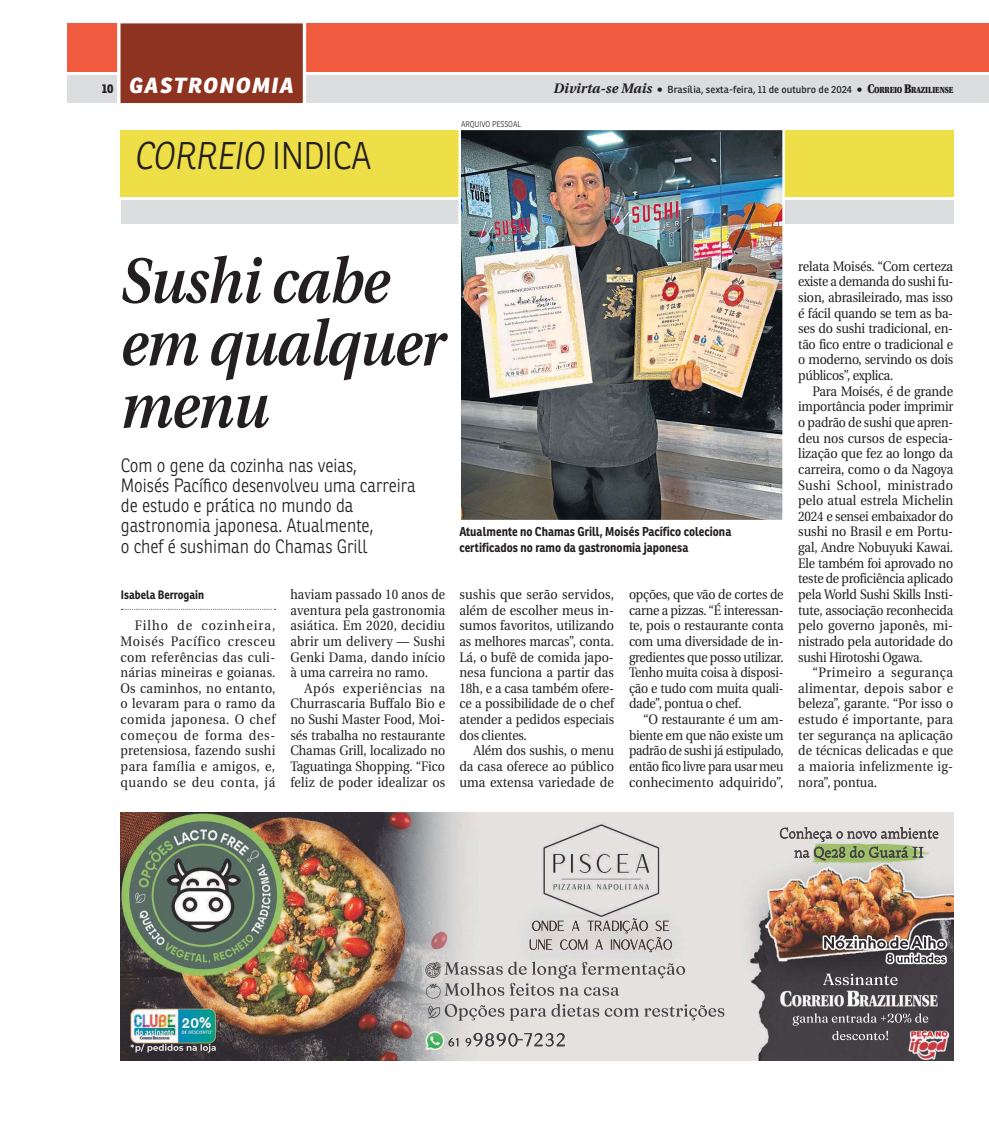
<style>
.page{position:relative;width:989px;height:1124px;background:#fff}
.page>*{position:absolute;margin:0;border:0;box-sizing:border-box;transform-origin:0 0}
.t1{font:italic 600 63.5px/62.4px "Utopia";letter-spacing:-.015em;color:#231f20;scale:.9 1}
.t2{font:italic 300 37.5px "Ronnia";letter-spacing:-.015em;color:#231f20;scale:.9 1}
.t3{font:italic 800 21.25px "Ronnia";letter-spacing:.075em;color:#fff}
.t4{font:300 18.75px/20px "Ronnia";color:#231f20;scale:.9 1}
.t5{font:13.75px/15.6px "Utopia";letter-spacing:-.005em;color:#231f20;text-align:justify;scale:.92 1}
.t6{font:13.75px/15.6px "Utopia";letter-spacing:-.005em;color:#231f20;text-align:justify;scale:.9 1}
.t7{font:13.75px/15.6px "Utopia";letter-spacing:-.005em;color:#231f20;text-align:justify;scale:.89 1}
.t8{font:13.75px/15.6px "Utopia";letter-spacing:-.005em;color:#231f20;text-align:justify;scale:.91 1}
.t9{font:700 12.5px/15.6px "Ronnia";color:#231f20;scale:.9 1}
.t10{font:900 12.5px "Utopia";color:#231f20}
.t11{font:700 11.88px "Ronnia";color:#231f20;scale:.9 1}
.t12{font:10px "Ronnia";letter-spacing:.005em;color:#231f20}
.t13{font:300 8.12px "Ronnia";color:#231f20;scale:.9 1}
.s1{font-style:normal;font-size:12.5px;color:#231f20}
.s2{font-family:"Utopia";font-weight:700;font-style:italic;font-size:13.75px}
.s3{font-family:"Utopia";font-weight:900;font-size:12.5px}
.s4{font-family:"Utopia";font-weight:900;font-size:8.75px}
.s5{font-style:normal}
</style>
<div class="page">
<div style="left:68px;top:75px;width:920px;height:28px;background:#dcddde"></div>
<div style="left:68px;top:23px;width:920px;height:49px;background:#f15b40"></div>
<div style="left:117px;top:23px;width:189px;height:81px;background:#fff"></div>
<div style="left:120px;top:23px;width:183px;height:80px;background:#8e331f"></div>
<div style="left:121px;top:130px;width:832px;height:67px;background:#eede48"></div>
<div style="left:121px;top:200px;width:832px;height:24px;background:#dcddde"></div>
<img style="left:462px;top:132px;width:319px;height:386px">
<div style="left:458px;top:128px;width:327px;height:394px;border:3px solid #fff"></div>
<svg style="left:121px;top:609px;width:154px;height:1px"></svg>
<img style="left:121px;top:812px;width:832px;height:247px">
<img style="left:911px;top:1031px;width:36px;height:7px">
<img style="left:130px;top:1043px;width:86px;height:8px">
<img style="left:822px;top:934px;width:65px;height:15px">
<img style="left:824px;top:936px;width:115px;height:12px">
<img style="left:823px;top:973px;width:74px;height:12px">
<img style="left:622px;top:918px;width:1px;height:15px">
<img style="left:623px;top:918px;width:38px;height:15px">
<img style="left:780px;top:826px;width:127px;height:1px">
<img style="left:932px;top:827px;width:6px;height:11px">
<img style="left:780px;top:827px;width:152px;height:11px">
<img style="left:508px;top:961px;width:79px;height:13px">
<img style="left:473px;top:1032px;width:1px;height:14px">
<img style="left:474px;top:1032px;width:90px;height:14px">
<h3 class="t3" style="left:102px;top:77px;width:194px"><span class="s1">10</span> GASTRONOMIA</h3>
<p class="t12" style="left:553px;top:85px;width:401px"><span class="s2">Divirta-se Mais</span> <span class="s3">•</span> Brasília, sexta-feira, 11 de outubro de 2024 <span class="s3">• C</span><span class="s4">ORREIO</span> <span class="s3">B</span><span class="s4">RAZILIENSE</span></p>
<p class="t10" style="left:211px;top:83px;width:7px">•</p>
<h2 class="t2" style="left:135px;top:141px;width:265px">CORREIO <span class="s5">INDICA</span></h2>
<p class="t13" style="left:461px;top:121px;width:68px">ARQUIVO PESSOAL</p>
<h1 class="t1" style="left:120px;top:255px;width:362px">Sushi cabe em qualquer menu</h1>
<h3 class="t4" style="left:121px;top:457px;width:329px">Com o gene da cozinha nas veias,<br>Moisés Pacífico desenvolveu uma carreira de estudo e prática no mundo da gastronomia japonesa. Atualmente,<br>o chef é sushiman do Chamas Grill</h3>
<p class="t9" style="left:459px;top:525px;width:304px">Atualmente no Chamas Grill, Moisés Pacífico coleciona certificados no ramo da gastronomia japonesa</p>
<p class="t11" style="left:121px;top:589px;width:94px">Isabela Berrogain</p>
<p class="t5" style="left:120px;top:618px;width:170px;text-indent:14px">Filho de cozinheira, Moisés Pacífico cresceu com referências das culi&shy;nárias mineiras e goianas.<br>Os caminhos, no entanto, o levaram para o ramo da comida japonesa. O chef começou de forma des&shy;pretensiosa, fazendo sushi para família e amigos, e, quando se deu conta, já</p>
<p class="t7" style="left:290px;top:586px;width:175px">haviam passado 10 anos de aventura pela gastronomia asiática. Em 2020, decidiu abrir um delivery — Sushi Genki Dama, dando início à uma carreira no ramo.</p>
<p class="t5" style="left:290px;top:680px;width:170px;text-indent:14px">Após experiências na Churrascaria Buffalo Bio e no Sushi Master Food, Moi&shy;sés trabalha no restaurante Chamas Grill, localizado no Taguatinga Shopping. “Fico feliz de poder idealizar os</p>
<p class="t5" style="left:459px;top:586px;width:170px">sushis que serão servidos, além de escolher meus in&shy;sumos favoritos, utilizando as melhores marcas”, conta.<br>Lá, o bufê de comida japo&shy;nesa funciona a partir das 18h, e a casa também ofere&shy;ce a possibilidade de o chef atender a pedidos especiais dos clientes.</p>
<p class="t8" style="left:459px;top:743px;width:171px;text-indent:14px">Além dos sushis, o menu da casa oferece ao público uma extensa variedade de</p>
<p class="t6" style="left:629px;top:586px;width:173px">opções, que vão de cortes de carne a pizzas. “É interessan&shy;te, pois o restaurante conta com uma diversidade de in&shy;gredientes que posso utilizar.<br>Tenho muita coisa à disposi&shy;ção e tudo com muita quali&shy;dade”, pontua o chef.</p>
<p class="t5" style="left:629px;top:711px;width:169px;text-indent:14px">“O restaurante é um am&shy;biente em que não existe um padrão de sushi já estipulado, então fico livre para usar meu conhecimento adquirido”,</p>
<p class="t5" style="left:798px;top:258px;width:170px">relata Moisés. “Com certeza existe a demanda do sushi fu&shy;sion, abrasileirado, mas isso é fácil quando se tem as ba&shy;ses do sushi tradicional, en&shy;tão fico entre o tradicional e o moderno, servindo os dois públicos”, explica.</p>
<p class="t5" style="left:798px;top:383px;width:170px;text-indent:14px">Para Moisés, é de grande importância poder imprimir o padrão de sushi que apren&shy;deu nos cursos de especia&shy;lização que fez ao longo da carreira, como o da Nagoya Sushi School, ministrado pelo atual estrela Michelin 2024 e sensei embaixador do sushi no Brasil e em Portu&shy;gal, Andre Nobuyuki Kawai.<br>Ele também foi aprovado no teste de proficiência aplicado pela World Sushi Skills Insti&shy;tute, associação reconhecida pelo governo japonês, mi&shy;nistrado pela autoridade do sushi Hirotoshi Ogawa.</p>
<p class="t5" style="left:798px;top:664px;width:170px;text-indent:14px">“Primeiro a segurança alimentar, depois sabor e beleza”, garante. “Por isso o estudo é importante, para ter segurança na aplicação de técnicas delicadas e que a maioria infelizmente ig&shy;nora”, pontua.</p>
</div>
